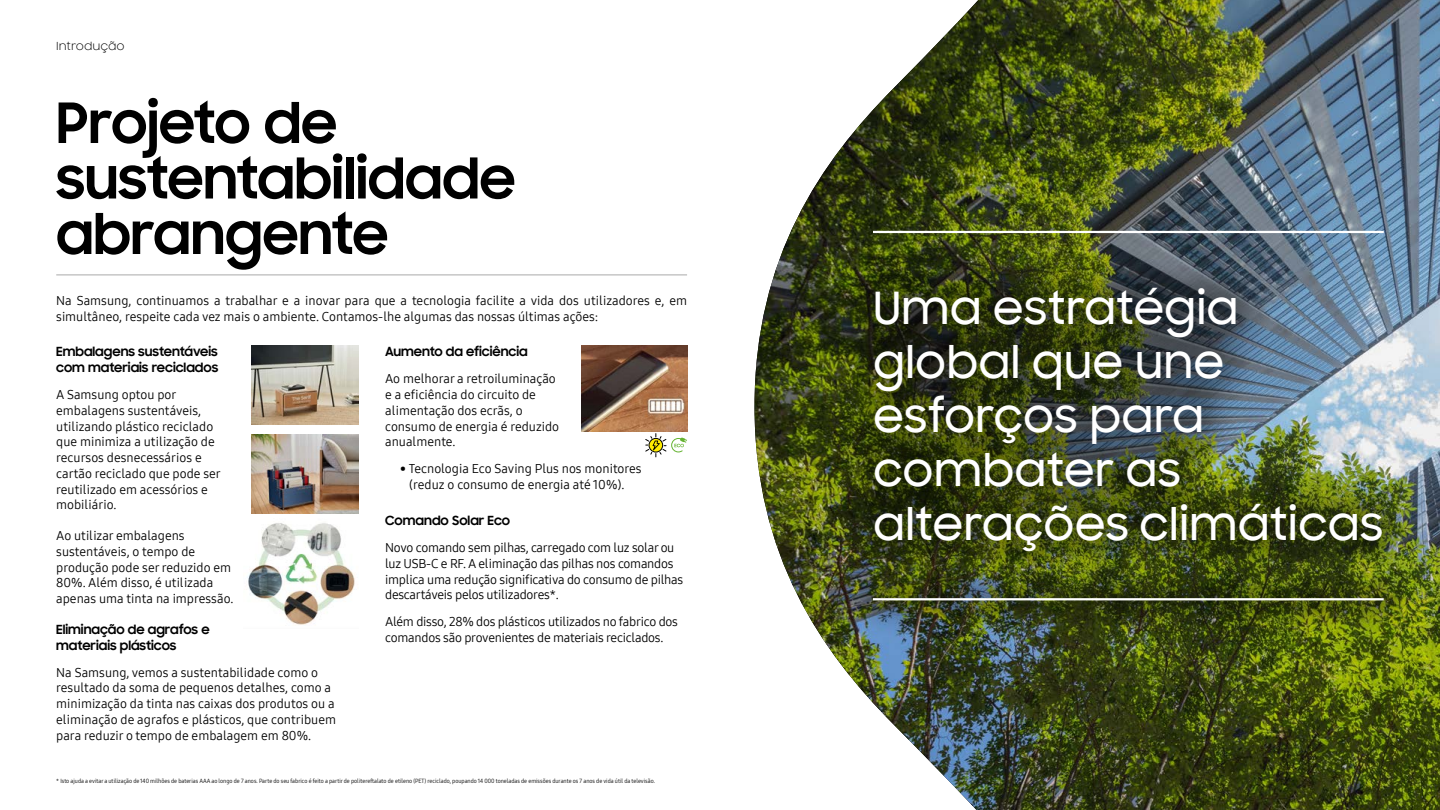
<style>
.page{position:relative;width:1440px;height:810px;background:#fff}
.page>*{position:absolute;margin:0;border:0;box-sizing:border-box;transform-origin:0 0}
.t1{font:700 55.5px/55.5px "Samsung Sharp Sans";color:#000}
.t2{font:500 45px/54px "Samsung Sharp Sans";color:#fff}
.t3{font:12.75px/15.8px "Samsung One 400";color:#000}
.t4{font:12.75px/15.8px "Samsung One 400";letter-spacing:-.02em;color:#000}
.t5{font:700 12.75px/15.8px "Samsung Sharp Sans";color:#000}
.t6{font:11.25px "Samsung Sharp Sans";color:#000}
.t7{font:6px "Samsung One 400 C";color:#000}
</style>
<div class="page">
<img style="left:755px;top:0;width:685px;height:810px">
<hr style="left:56px;top:274px;width:631px;height:2px;background:#c6c6c6">
<div style="left:836px;top:251px;width:585px;height:388px;background:#000;opacity:.4"></div>
<hr style="left:873px;top:598px;width:511px;height:2px;background:#fff">
<hr style="left:873px;top:231px;width:511px;height:2px;background:#fff">
<img style="left:251px;top:346px;width:107px;height:79px">
<img style="left:251px;top:434px;width:107px;height:79px">
<img style="left:247px;top:523px;width:108px;height:102px">
<img style="left:581px;top:346px;width:106px;height:85px">
<svg style="left:645px;top:433px;width:42px;height:25px"></svg>
<p class="t6" style="left:56px;top:38px;width:70px">Introdução</p>
<h1 class="t1" style="left:56px;top:93px;width:461px">Projeto de sustentabilidade abrangente</h1>
<p class="t3" style="left:56px;top:293px;width:632px">Na Samsung, continuamos a trabalhar e a inovar para que a tecnologia facilite a vida dos utilizadores e, em simultâneo, respeite cada vez mais o ambiente. Contamos-lhe algumas das nossas últimas ações:</p>
<p class="t5" style="left:56px;top:343px;width:164px">Embalagens sustentáveis com materiais reciclados</p>
<p class="t3" style="left:56px;top:387px;width:166px">A Samsung optou por embalagens sustentáveis, utilizando plástico reciclado que minimiza a utilização de recursos desnecessários e cartão reciclado que pode ser reutilizado em acessórios e mobiliário.</p>
<p class="t3" style="left:56px;top:528px;width:179px">Ao utilizar embalagens sustentáveis, o tempo de produção pode ser reduzido em<br>80%. Além disso, é utilizada apenas uma tinta na impressão.</p>
<p class="t5" style="left:56px;top:621px;width:155px">Eliminação de agrafos e materiais plásticos</p>
<p class="t3" style="left:56px;top:664px;width:281px">Na Samsung, vemos a sustentabilidade como o resultado da soma de pequenos detalhes, como a minimização da tinta nas caixas dos produtos ou a eliminação de agrafos e plásticos, que contribuem para reduzir o tempo de embalagem em 80%.</p>
<p class="t5" style="left:385px;top:343px;width:144px">Aumento da eficiência</p>
<p class="t3" style="left:385px;top:371px;width:176px">Ao melhorar a retroiluminação e a eficiência do circuito de alimentação dos ecrãs, o consumo de energia é reduzido anualmente.</p>
<p class="t3" style="left:409px;top:461px;width:234px;text-indent:-9px">• Tecnologia Eco Saving Plus nos monitores (reduz o consumo de energia até 10%).</p>
<p class="t5" style="left:385px;top:512px;width:126px">Comando Solar Eco</p>
<p class="t4" style="left:385px;top:540px;width:300px">Novo comando sem pilhas, carregado com luz solar ou luz USB-C e RF. A eliminação das pilhas nos comandos implica uma redução significativa do consumo de pilhas descartáveis pelos utilizadores*.</p>
<p class="t4" style="left:385px;top:614px;width:294px">Além disso, 28% dos plásticos utilizados no fabrico dos comandos são provenientes de materiais reciclados.</p>
<p class="t7" style="left:56px;top:777px;width:600px">* Isto ajuda a evitar a utilização de 140 milhões de baterias AAA ao longo de 7 anos. Parte do seu fabrico é feito a partir de politereftalato de etileno (PET) reciclado, poupando 14 000 toneladas de emissões durante os 7 anos de vida útil da televisão.</p>
<h2 class="t2" style="left:873px;top:279px;width:512px">Uma estratégia global que une esforços para combater as alterações climáticas</h2>
</div>
